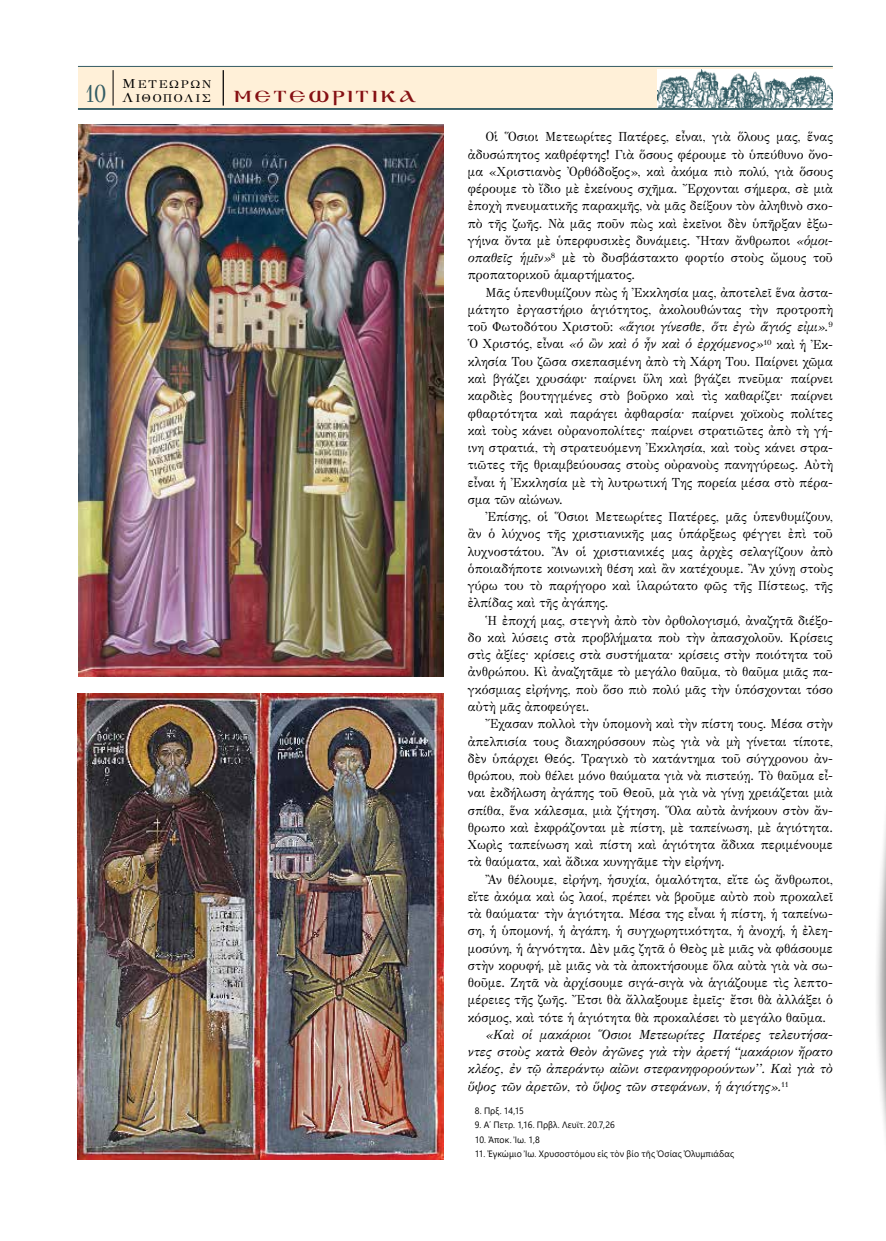
<style>
.page{position:relative;width:886px;height:1241px;background:#fff}
.page>*{position:absolute;margin:0;border:0;box-sizing:border-box;transform-origin:0 0}
.t1{font:24.75px "GFS Didot";color:#335c64;scale:.86 1}
.t2{font:19.12px "GFS Nicefore";letter-spacing:.1em;color:#851013;scale:1.24 1}
.t3{font:13.12px/17.2px "GFS Didot";letter-spacing:.02em;color:#000;text-align:justify;scale:.93 1}
.t4{font:italic 13.12px/17.2px "GFS Didot";color:#000;text-align:justify;scale:.93 1}
.t5{font:11.25px "GFS Didot";letter-spacing:.12em;color:#000;scale:1.17 1}
.t6{font:9.12px "Segoe UI";letter-spacing:.015em;color:#000;scale:.95 1}
.s1{font-size:13px}
.s2{font-family:"GFS Didot";font-size:13px;color:#000}
.s3{font-family:"GFS Didot";font-size:11.25px;color:#000}
.s4{font-style:italic}
</style>
<div class="page">
<div style="left:78px;top:67px;width:755px;height:42px;background:#fff0d8"></div>
<img style="left:657px;top:70px;width:176px;height:38px">
<hr style="left:78px;top:108px;width:755px;height:2px;background:#335c64">
<hr style="left:78px;top:66px;width:755px;height:1px;background:#335c64">
<hr style="left:113px;top:70px;width:1px;height:36px;background:#000">
<hr style="left:223px;top:70px;width:1px;height:36px;background:#000">
<img style="left:78px;top:693px;width:182px;height:466px">
<img style="left:260px;top:693px;width:183px;height:466px">
<img style="left:79px;top:124px;width:364px;height:552px">
<div style="left:874px;top:0;width:12px;height:1240px;background:#000;opacity:.4"></div>
<h1 class="t1" style="left:85px;top:73px;width:27px">10</h1>
<p class="t5" style="left:122px;top:75px;width:78px"><span class="s1">Μ</span>ΕΤΕΩΡΩΝ</p>
<h2 class="t2" style="left:122px;top:88px;width:238px"><span class="s2">Λ</span><span class="s3">ΙΘΟΠΟΛΙΣ</span> ΜΕΤΕΩΡΙΤΙΚΑ</h2>
<p class="t3" style="left:468px;top:127px;width:394px;text-indent:18px">Οἱ Ὅσιοι Μετεωρίτες Πατέρες, εἶναι, γιὰ ὅλους μας, ἕνας ἀδυσώπητος καθρέφτης! Γιὰ ὅσους φέρουμε τὸ ὑπεύθυνο ὄνο&shy;μα «Χριστιανὸς Ὀρθόδοξος», καὶ ἀκόμα πιὸ πολύ, γιὰ ὅσους φέρουμε τὸ ἴδιο μὲ ἐκείνους σχῆμα. Ἔρχονται σήμερα, σὲ μιὰ ἐποχὴ πνευματικῆς παρακμῆς, νὰ μᾶς δείξουν τὸν ἀληθινὸ σκο&shy;πὸ τῆς ζωῆς. Νὰ μᾶς ποῦν πὼς καὶ ἐκεῖνοι δὲν ὑπῆρξαν ἐξω&shy;γήινα ὄντα μὲ ὑπερφυσικὲς δυνάμεις. Ἦταν ἄνθρωποι <span class="s4">«ὁμοι&shy;οπαθεῖς ἡμῖν»</span><sup>8</sup> μὲ τὸ δυσβάστακτο φορτίο στοὺς ὤμους τοῦ προπατορικοῦ ἁμαρτήματος.</p>
<p class="t3" style="left:468px;top:283px;width:394px;text-indent:18px">Μᾶς ὑπενθυμίζουν πὼς ἡ Ἐκκλησία μας, ἀποτελεῖ ἕνα ἀστα&shy;μάτητο ἐργαστήριο ἁγιότητος, ἀκολουθώντας τὴν προτροπὴ τοῦ Φωτοδότου Χριστοῦ: <span class="s4">«ἅγιοι γίνεσθε, ὅτι ἐγὼ ἅγιός εἰμι»</span>.<sup>9<br></sup>Ὁ Χριστός, εἶναι <span class="s4">«ὁ ὢν καὶ ὁ ἦν καὶ ὁ ἐρχόμενος»</span><sup>10</sup> καὶ ἡ Ἐκ&shy;κλησία Του ζῶσα σκεπασμένη ἀπὸ τὴ Χάρη Του. Παίρνει χῶμα καὶ βγάζει χρυσάφι· παίρνει ὕλη καὶ βγάζει πνεῦμα· παίρνει καρδιὲς βουτηγμένες στὸ βοῦρκο καὶ τὶς καθαρίζει· παίρνει φθαρτότητα καὶ παράγει ἀφθαρσία· παίρνει χοϊκοὺς πολίτες καὶ τοὺς κάνει οὐρανοπολίτες· παίρνει στρατιῶτες ἀπὸ τὴ γή&shy;ινη στρατιά, τὴ στρατευόμενη Ἐκκλησία, καὶ τοὺς κάνει στρα&shy;τιῶτες τῆς θριαμβεύουσας στοὺς οὐρανοὺς πανηγύρεως. Αὐτὴ εἶναι ἡ Ἐκκλησία μὲ τὴ λυτρωτική Της πορεία μέσα στὸ πέρα&shy;σμα τῶν αἰώνων.</p>
<p class="t3" style="left:468px;top:507px;width:394px;text-indent:18px">Ἐπίσης, οἱ Ὅσιοι Μετεωρίτες Πατέρες, μᾶς ὑπενθυμίζουν, ἂν ὁ λύχνος τῆς χριστιανικῆς μας ὑπάρξεως φέγγει ἐπὶ τοῦ λυχνοστάτου. Ἂν οἱ χριστιανικές μας ἀρχὲς σελαγίζουν ἀπὸ ὁποιαδήποτε κοινωνικὴ θέση καὶ ἂν κατέχουμε. Ἂν χύνῃ στοὺς γύρω του τὸ παρήγορο καὶ ἱλαρώτατο φῶς τῆς Πίστεως, τῆς ἐλπίδας καὶ τῆς ἀγάπης.</p>
<p class="t3" style="left:468px;top:610px;width:394px;text-indent:18px">Ἡ ἐποχή μας, στεγνὴ ἀπὸ τὸν ὀρθολογισμό, ἀναζητᾶ διέξο&shy;δο καὶ λύσεις στὰ προβλήματα ποὺ τὴν ἀπασχολοῦν. Κρίσεις στὶς ἀξίες· κρίσεις στὰ συστήματα· κρίσεις στὴν ποιότητα τοῦ ἀνθρώπου. Κὶ ἀναζητᾶμε τὸ μεγάλο θαῦμα, τὸ θαῦμα μιᾶς πα&shy;γκόσμιας εἰρήνης, ποὺ ὅσο πιὸ πολύ μᾶς τὴν ὑπόσχονται τόσο αὐτὴ μᾶς ἀποφεύγει.</p>
<p class="t3" style="left:468px;top:714px;width:394px;text-indent:18px">Ἔχασαν πολλοὶ τὴν ὑπομονὴ καὶ τὴν πίστη τους. Μέσα στὴν ἀπελπισία τους διακηρύσσουν πὼς γιὰ νὰ μὴ γίνεται τίποτε, δὲν ὑπάρχει Θεός. Τραγικὸ τὸ κατάντημα τοῦ σύγχρονου ἀν&shy;θρώπου, ποὺ θέλει μόνο θαύματα γιὰ νὰ πιστεύῃ. Τὸ θαῦμα εἶ&shy;ναι ἐκδήλωση ἀγάπης τοῦ Θεοῦ, μὰ γιὰ νὰ γίνῃ χρειάζεται μιὰ σπίθα, ἕνα κάλεσμα, μιὰ ζήτηση. Ὅλα αὐτὰ ἀνήκουν στὸν ἄν&shy;θρωπο καὶ ἐκφράζονται μὲ πίστη, μὲ ταπείνωση, μὲ ἁγιότητα.<br>Χωρὶς ταπείνωση καὶ πίστη καὶ ἁγιότητα ἄδικα περιμένουμε τὰ θαύματα, καὶ ἄδικα κυνηγᾶμε τὴν εἰρήνη.</p>
<p class="t3" style="left:468px;top:869px;width:394px;text-indent:18px">Ἂν θέλουμε, εἰρήνη, ἡσυχία, ὁμαλότητα, εἴτε ὡς ἄνθρωποι, εἴτε ἀκόμα καὶ ὡς λαοί, πρέπει νὰ βροῦμε αὐτὸ ποὺ προκαλεῖ τὰ θαύματα· τὴν ἁγιότητα. Μέσα της εἶναι ἡ πίστη, ἡ ταπείνω&shy;ση, ἡ ὑπομονή, ἡ ἀγάπη, ἡ συγχωρητικότητα, ἡ ἀνοχή, ἡ ἐλεη&shy;μοσύνη, ἡ ἁγνότητα. Δὲν μᾶς ζητᾶ ὁ Θεὸς μὲ μιᾶς νὰ φθάσουμε στὴν κορυφή, μὲ μιᾶς νὰ τὰ ἀποκτήσουμε ὅλα αὐτὰ γιὰ νὰ σω&shy;θοῦμε. Ζητᾶ νὰ ἀρχίσουμε σιγά-σιγὰ νὰ ἁγιάζουμε τὶς λεπτο&shy;μέρειες τῆς ζωῆς. Ἔτσι θὰ ἄλλαξουμε ἐμεῖς· ἔτσι θὰ ἀλλάξει ὁ κόσμος, καὶ τότε ἡ ἁγιότητα θὰ προκαλέσει τὸ μεγάλο θαῦμα.</p>
<p class="t4" style="left:468px;top:1024px;width:394px;text-indent:18px">«Καὶ οἱ μακάριοι Ὅσιοι Μετεωρίτες Πατέρες τελευτήσα&shy;ντες στοὺς κατὰ Θεὸν ἀγῶνες γιὰ τὴν ἀρετή ‘‘μακάριον ἤρατο κλέος, ἐν τῷ ἀπεράντῳ αἰῶνι στεφανηφορούντων’’. Καὶ γιὰ τὸ ὕψος τῶν ἀρετῶν, τὸ ὕψος τῶν στεφάνων, ἡ ἁγιότης».<sup>11</sup></p>
<p class="t6" style="left:475px;top:1102px;width:53px">8. Πρξ. 14,15</p>
<p class="t6" style="left:475px;top:1116px;width:149px">9. Α΄ Πετρ. 1,16. Πρβλ. Λευϊτ. 20.7,26</p>
<p class="t6" style="left:475px;top:1130px;width:70px">10. Ἀποκ. Ἰω. 1,8</p>
<p class="t6" style="left:475px;top:1144px;width:274px">11. Ἐγκώμιο Ἰω. Χρυσοστόμου εἰς τὸν βίο τῆς Ὁσίας Ὀλυμπιάδας</p>
</div>
